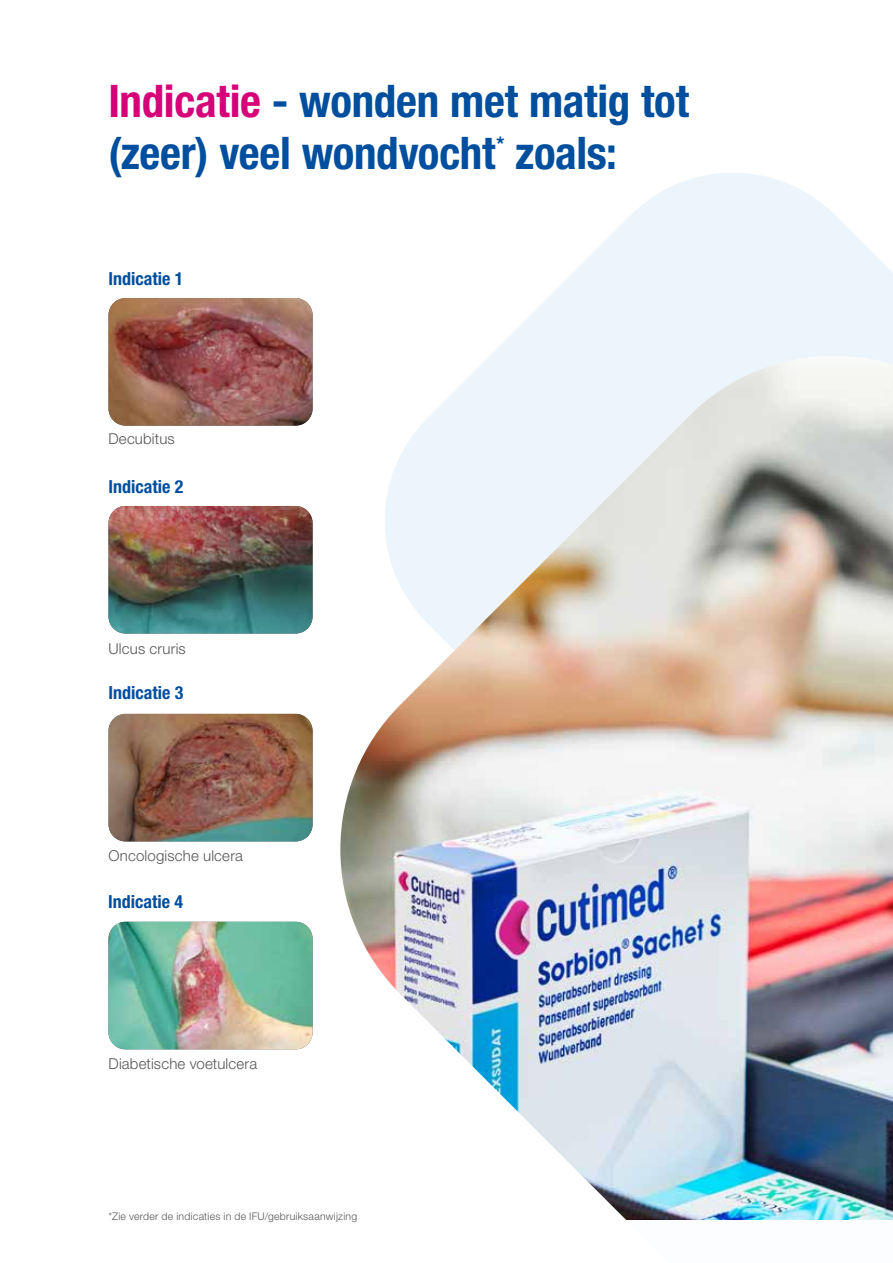
<style>
.page{position:relative;width:893px;height:1263px;background:#fff}
.page>*{position:absolute;margin:0;border:0;box-sizing:border-box;transform-origin:0 0}
.t1{font:700 condensed 45px/52.5px "Helvetica Neue LT Std";letter-spacing:-.005em;color:#004e9e}
.t2{font:700 condensed 20.25px "Helvetica Neue LT Std";color:#004e9e}
.t3{font:700 condensed 18px "Helvetica Neue LT Std";color:#004e9e}
.t4{font:300 15px "Helvetica Neue LT Std";letter-spacing:.01em;color:#565656}
.t5{font:300 10.5px "Helvetica Neue LT Std";letter-spacing:.025em;color:#565656}
.s1{color:#d60079}
</style>
<div class="page">
<img style="left:108px;top:298px;width:205px;height:128px">
<img style="left:108px;top:506px;width:205px;height:127px">
<img style="left:108px;top:714px;width:205px;height:127px">
<img style="left:108px;top:922px;width:205px;height:127px">
<svg style="left:510px;top:173px;width:383px;height:163px;fill:#ecf4fc"></svg>
<div style="left:490px;top:336px;width:403px;height:20px;background:#ecf4fc"></div>
<img style="left:340px;top:356px;width:553px;height:864px">
<h1 class="t1" style="left:108px;top:74px;width:582px"><span class="s1">Indicatie</span> - wonden met matig tot (zeer) veel wondvocht zoals:</h1>
<h2 class="t2" style="left:497px;top:132px;width:9px">*</h2>
<p class="t3" style="left:108px;top:268px;width:76px">Indicatie 1</p>
<p class="t4" style="left:108px;top:429px;width:68px">Decubitus</p>
<p class="t3" style="left:108px;top:476px;width:76px">Indicatie 2</p>
<p class="t4" style="left:108px;top:639px;width:79px">Ulcus cruris</p>
<p class="t3" style="left:108px;top:682px;width:76px">Indicatie 3</p>
<p class="t4" style="left:108px;top:847px;width:136px">Oncologische ulcera</p>
<p class="t3" style="left:108px;top:891px;width:76px">Indicatie 4</p>
<p class="t4" style="left:108px;top:1054px;width:150px">Diabetische voetulcera</p>
<p class="t5" style="left:108px;top:1210px;width:250px">*Zie verder de indicaties in de IFU/gebruiksaanwijzing</p>
</div>
